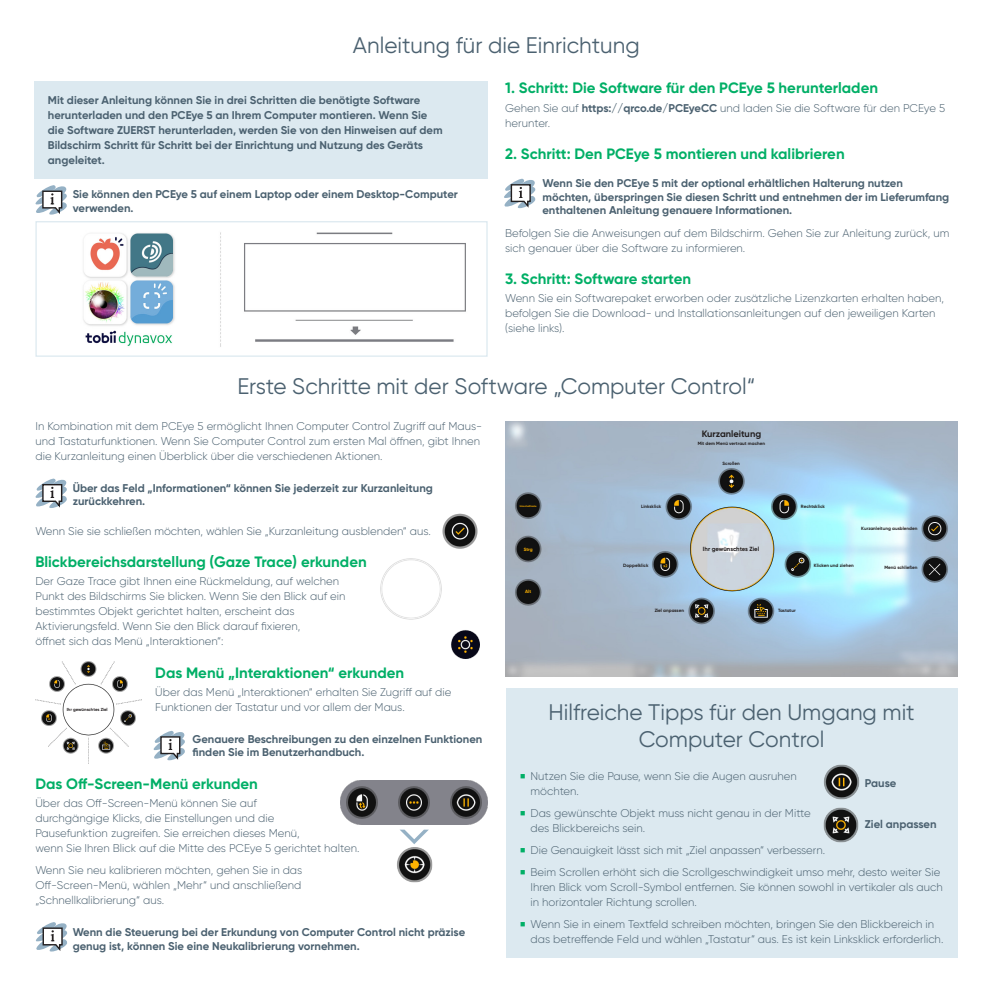
<style>
.page{position:relative;width:993px;height:993px;background:#fff}
.page>*{position:absolute;margin:0;border:0;box-sizing:border-box;transform-origin:0 0}
.Section_Title{font:22.5px/27px "Gilroy";color:#4b6170;text-align:center}
.Subhead_1{font:700 15px "Gilroy";color:#00af66}
.Paragraph_1{font:300 11.25px/15px "Gilroy";color:#4b6170}
.Info{font:700 11.25px/13.8px "Gilroy";color:#4b6170}
.Paragraph_1-2{font:700 11.25px/15px "Gilroy";color:#4b6170}
.t1{font:700 9.25px "Gilroy";color:#231f20}
.t2{font:700 6px "Gilroy";color:#231f20}
.t3{font:700 4.62px "Gilroy";color:#231f20}
.t4{font:700 4.62px "Gilroy";color:#ffb301}
.t5{font:700 4.38px "Gilroy";color:#231f20}
.t6{font:700 2.5px "Gilroy";letter-spacing:-.005em;color:#ffb301}
.s1{font-weight:700}
.s2{font-family:"Minion Pro";font-weight:700;font-size:15px;color:#00af66}
</style>
<div class="page">
<div style="left:505px;top:687px;width:452px;height:270px;background:#dce9f0"></div>
<div style="left:34px;top:81px;width:453px;height:97px;background:#dce9f0"></div>
<svg style="left:35px;top:185px;width:32px;height:30px"></svg>
<svg style="left:504px;top:178px;width:32px;height:31px"></svg>
<svg style="left:35px;top:478px;width:32px;height:30px"></svg>
<svg style="left:153px;top:730px;width:32px;height:31px"></svg>
<img style="left:505px;top:421px;width:452px;height:254px">
<img style="left:442px;top:513px;width:36px;height:36px">
<svg style="left:36px;top:922px;width:32px;height:30px"></svg>
<img style="left:381px;top:558px;width:99px;height:100px">
<img style="left:83px;top:232px;width:383px;height:115px">
<div style="left:35px;top:221px;width:452px;height:135px;border:1px solid #dce9f0"></div>
<img style="left:824px;top:764px;width:36px;height:36px">
<img style="left:823px;top:807px;width:36px;height:36px">
<img style="left:35px;top:661px;width:106px;height:102px">
<img style="left:397px;top:847px;width:36px;height:36px">
<img style="left:340px;top:780px;width:148px;height:44px">
<svg style="left:400px;top:829px;width:28px;height:15px"></svg>
<p class="Section_Title" style="left:353px;top:32px;width:288px">Anleitung für die Einrichtung</p>
<p class="Paragraph_1-2" style="left:48px;top:93px;width:396px">Mit dieser Anleitung können Sie in drei Schritten die benötigte Software herunterladen und den PCEye 5 an Ihrem Computer montieren. Wenn Sie die Software ZUERST herunterladen, werden Sie von den Hinweisen auf dem Bildschirm Schritt für Schritt bei der Einrichtung und Nutzung des Geräts angeleitet.</p>
<p class="Info" style="left:73px;top:187px;width:386px">Sie können den PCEye 5 auf einem Laptop oder einem Desktop-Computer verwenden.</p>
<p class="Subhead_1" style="left:505px;top:78px;width:374px">1. Schritt: Die Software für den PCEye 5 herunterladen</p>
<p class="Paragraph_1" style="left:505px;top:100px;width:441px">Gehen Sie auf <span class="s1">https://qrco.de/PCEyeCC</span> und laden Sie die Software für den PCEye 5 herunter.</p>
<p class="Subhead_1" style="left:505px;top:144px;width:341px">2. Schritt: Den PCEye 5 montieren und kalibrieren</p>
<p class="Info" style="left:542px;top:176px;width:408px">Wenn Sie den PCEye 5 mit der optional erhältlichen Halterung nutzen möchten, überspringen Sie diesen Schritt und entnehmen der im Lieferumfang enthaltenen Anleitung genauere Informationen.</p>
<p class="Paragraph_1" style="left:505px;top:225px;width:445px">Befolgen Sie die Anweisungen auf dem Bildschirm. Gehen Sie zur Anleitung zurück, um sich genauer über die Software zu informieren.</p>
<p class="Subhead_1" style="left:505px;top:269px;width:187px">3. Schritt: Software starten</p>
<p class="Paragraph_1" style="left:505px;top:290px;width:440px">Wenn Sie ein Softwarepaket erworben oder zusätzliche Lizenzkarten erhalten haben, befolgen Sie die Download- und Installationsanleitungen auf den jeweiligen Karten (siehe links).</p>
<p class="Section_Title" style="left:237px;top:372px;width:519px">Erste Schritte mit der Software „Computer Control“</p>
<p class="Paragraph_1" style="left:35px;top:418px;width:448px">In Kombination mit dem PCEye 5 ermöglicht Ihnen Computer Control Zugriff auf Maus&shy;und Tastaturfunktionen. Wenn Sie Computer Control zum ersten Mal öffnen, gibt Ihnen die Kurzanleitung einen Überblick über die verschiedenen Aktionen.</p>
<p class="Info" style="left:73px;top:480px;width:361px">Über das Feld „Informationen“ können Sie jederzeit zur Kurzanleitung zurückkehren.</p>
<p class="Paragraph_1" style="left:35px;top:523px;width:397px">Wenn Sie sie schließen möchten, wählen Sie „Kurzanleitung ausblenden“ aus.</p>
<p class="Subhead_1" style="left:35px;top:552px;width:333px">Blickbereichsdarstellung (Gaze Trace) erkunden</p>
<p class="Paragraph_1" style="left:35px;top:573px;width:311px">Der Gaze Trace gibt Ihnen eine Rückmeldung, auf welchen Punkt des Bildschirms Sie blicken. Wenn Sie den Blick auf ein bestimmtes Objekt gerichtet halten, erscheint das Aktivierungsfeld. Wenn Sie den Blick darauf fixieren,<br>öffnet sich das Menü „Interaktionen“:</p>
<p class="Subhead_1" style="left:155px;top:662px;width:250px">Das Menü „Interaktionen“ erkunden</p>
<p class="Paragraph_1" style="left:155px;top:684px;width:297px">Über das Menü „Interaktionen“ erhalten Sie Zugriff auf die<br>Funktionen der Tastatur und vor allem der Maus.</p>
<p class="Info" style="left:192px;top:731px;width:291px">Genauere Beschreibungen zu den einzelnen Funktionen finden Sie im Benutzerhandbuch.</p>
<p class="Subhead_1" style="left:35px;top:773px;width:224px">Das Off-Screen-Menü erkunden</p>
<p class="Paragraph_1" style="left:35px;top:795px;width:325px">Über das Off-Screen-Menü können Sie auf<br>durchgängige Klicks, die Einstellungen und die<br>Pausefunktion zugreifen. Sie erreichen dieses Menü,<br>wenn Sie Ihren Blick auf die Mitte des PCEye 5 gerichtet halten.</p>
<p class="Paragraph_1" style="left:35px;top:862px;width:268px;text-align:justify">Wenn Sie neu kalibrieren möchten, gehen Sie in das Off-Screen-Menü, wählen „Mehr“ und anschließend „Schnellkalibrierung“ aus.</p>
<p class="Info" style="left:73px;top:924px;width:394px">Wenn die Steuerung bei der Erkundung von Computer Control nicht präzise genug ist, können Sie eine Neukalibrierung vornehmen.</p>
<p class="t5" style="left:67px;top:706px;width:43px">Ihr gewünschtes Ziel</p>
<p class="t6" style="left:519px;top:504px;width:18px">Umschalttaste</p>
<p class="t4" style="left:523px;top:546px;width:10px">Strg</p>
<p class="t4" style="left:525px;top:588px;width:8px">Alt</p>
<p class="t1" style="left:701px;top:428px;width:61px">Kurzanleitung</p>
<p class="t3" style="left:697px;top:441px;width:69px">Mit dem Menü vertraut machen</p>
<p class="t3" style="left:722px;top:460px;width:19px">Scrollen</p>
<p class="t3" style="left:641px;top:503px;width:22px">Linksklick</p>
<p class="t3" style="left:623px;top:562px;width:27px">Doppelklick</p>
<p class="t2" style="left:702px;top:544px;width:58px">Ihr gewünschtes Ziel</p>
<p class="t3" style="left:800px;top:503px;width:25px">Rechtsklick</p>
<p class="t3" style="left:861px;top:525px;width:58px">Kurzanleitung ausblenden</p>
<p class="t3" style="left:813px;top:562px;width:41px">Klicken und ziehen</p>
<p class="t3" style="left:884px;top:564px;width:34px">Menü schließen</p>
<p class="t3" style="left:654px;top:607px;width:31px">Ziel anpassen</p>
<p class="t3" style="left:777px;top:607px;width:19px">Tastatur</p>
<p class="Section_Title" style="left:548px;top:698px;width:367px">Hilfreiche Tipps für den Umgang mit<br>Computer Control</p>
<p class="Paragraph_1" style="left:530px;top:768px;width:268px;text-indent:-11px"><span class="s2">■</span> Nutzen Sie die Pause, wenn Sie die Augen ausruhen möchten.</p>
<p class="Paragraph_1" style="left:530px;top:805px;width:281px;text-indent:-11px"><span class="s2">■</span> Das gewünschte Objekt muss nicht genau in der Mitte des Blickbereichs sein.</p>
<p class="Paragraph_1" style="left:519px;top:842px;width:307px"><span class="s2">■</span> Die Genauigkeit lässt sich mit „Ziel anpassen“ verbessern.</p>
<p class="Paragraph_1" style="left:530px;top:864px;width:413px;text-indent:-11px"><span class="s2">■</span> Beim Scrollen erhöht sich die Scrollgeschwindigkeit umso mehr, desto weiter Sie<br>Ihren Blick vom Scroll-Symbol entfernen. Sie können sowohl in vertikaler als auch in horizontaler Richtung scrollen.</p>
<p class="Paragraph_1" style="left:530px;top:916px;width:414px;text-indent:-11px"><span class="s2">■</span> Wenn Sie in einem Textfeld schreiben möchten, bringen Sie den Blickbereich in das betreffende Feld und wählen „Tastatur“ aus. Es ist kein Linksklick erforderlich.</p>
<p class="Info" style="left:864px;top:775px;width:33px">Pause</p>
<p class="Info" style="left:864px;top:816px;width:73px">Ziel anpassen</p>
</div>
